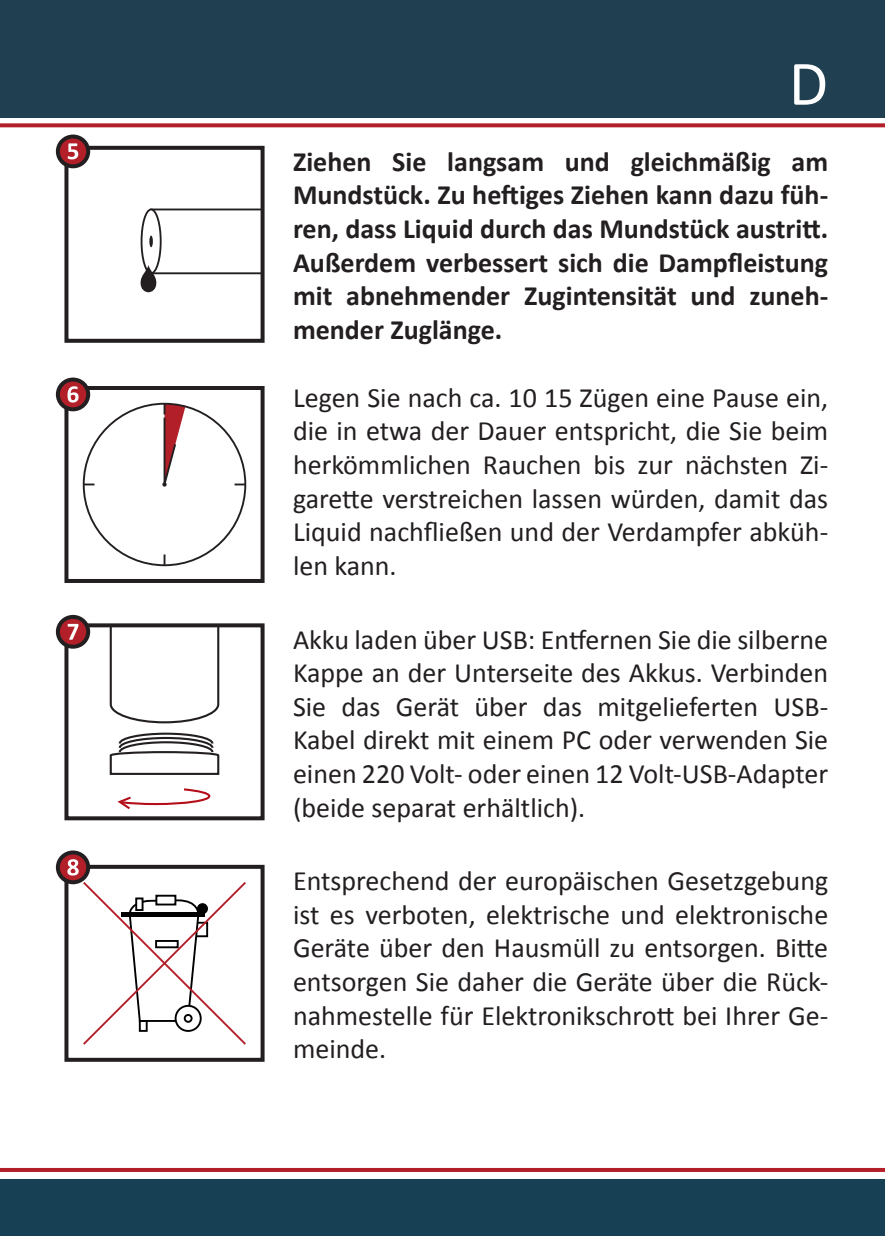
<style>
.page{position:relative;width:885px;height:1236px;background:#fff}
.page>*{position:absolute;margin:0;border:0;box-sizing:border-box;transform-origin:0 0}
.t1{font:64px "Calibri";color:#fff}
.t2{font:28px/33.6px "Calibri";color:#231f20;text-align:justify}
.t3{font:700 28px/33.6px "Calibri";color:#231f20;text-align:justify}
</style>
<div class="page">
<div style="left:0;top:0;width:884px;height:118px;background:#204052"></div>
<svg style="left:0;top:123px;width:884px;height:4px;background:#b9323b"></svg>
<svg style="left:58px;top:380px;width:30px;height:29px"></svg>
<div style="left:56px;top:378px;width:34px;height:33px;border:4px solid #231f20;border-radius:50%"></div>
<svg style="left:61px;top:384px;width:204px;height:199px"></svg>
<svg style="left:58px;top:137px;width:30px;height:29px"></svg>
<div style="left:56px;top:135px;width:34px;height:33px;border:4px solid #231f20;border-radius:50%"></div>
<svg style="left:61px;top:143px;width:204px;height:200px"></svg>
<svg style="left:58px;top:852px;width:30px;height:30px"></svg>
<div style="left:56px;top:850px;width:34px;height:34px;border:4px solid #231f20;border-radius:50%"></div>
<svg style="left:61px;top:859px;width:204px;height:203px"></svg>
<svg style="left:58px;top:617px;width:30px;height:30px"></svg>
<div style="left:56px;top:615px;width:34px;height:34px;border:4px solid #231f20;border-radius:50%"></div>
<svg style="left:61px;top:621px;width:204px;height:200px"></svg>
<div style="left:0;top:1180px;width:884px;height:56px;background:#184055"></div>
<hr style="left:0;top:1168px;width:884px;height:4px;background:#b31f29">
<h1 class="t1" style="left:788px;top:43px;width:41px">D</h1>
<p class="t3" style="left:293px;top:145px;width:536px">Ziehen Sie langsam und gleichmäßig am Mundstück. Zu heftiges Ziehen kann dazu füh&shy;ren, dass Liquid durch das Mundstück austritt.<br>Außerdem verbessert sich die Dampfleistung mit abnehmender Zugintensität und zuneh&shy;mender Zuglänge.</p>
<p class="t2" style="left:293px;top:381px;width:536px">Legen Sie nach ca. 10 15 Zügen eine Pause ein, die in etwa der Dauer entspricht, die Sie beim herkömmlichen Rauchen bis zur nächsten Zi&shy;garette verstreichen lassen würden, damit das Liquid nachfließen und der Verdampfer abküh&shy;len kann.</p>
<p class="t2" style="left:293px;top:623px;width:536px">Akku laden über USB: Entfernen Sie die silberne Kappe an der Unterseite des Akkus. Verbinden Sie das Gerät über das mitgelieferten USB-Kabel direkt mit einem PC oder verwenden Sie einen 220 Volt- oder einen 12 Volt-USB-Adapter (beide separat erhältlich).</p>
<p class="t2" style="left:293px;top:864px;width:536px">Entsprechend der europäischen Gesetzgebung ist es verboten, elektrische und elektronische Geräte über den Hausmüll zu entsorgen. Bitte entsorgen Sie daher die Geräte über die Rück&shy;nahmestelle für Elektronikschrott bei Ihrer Ge&shy;meinde.</p>
</div>
